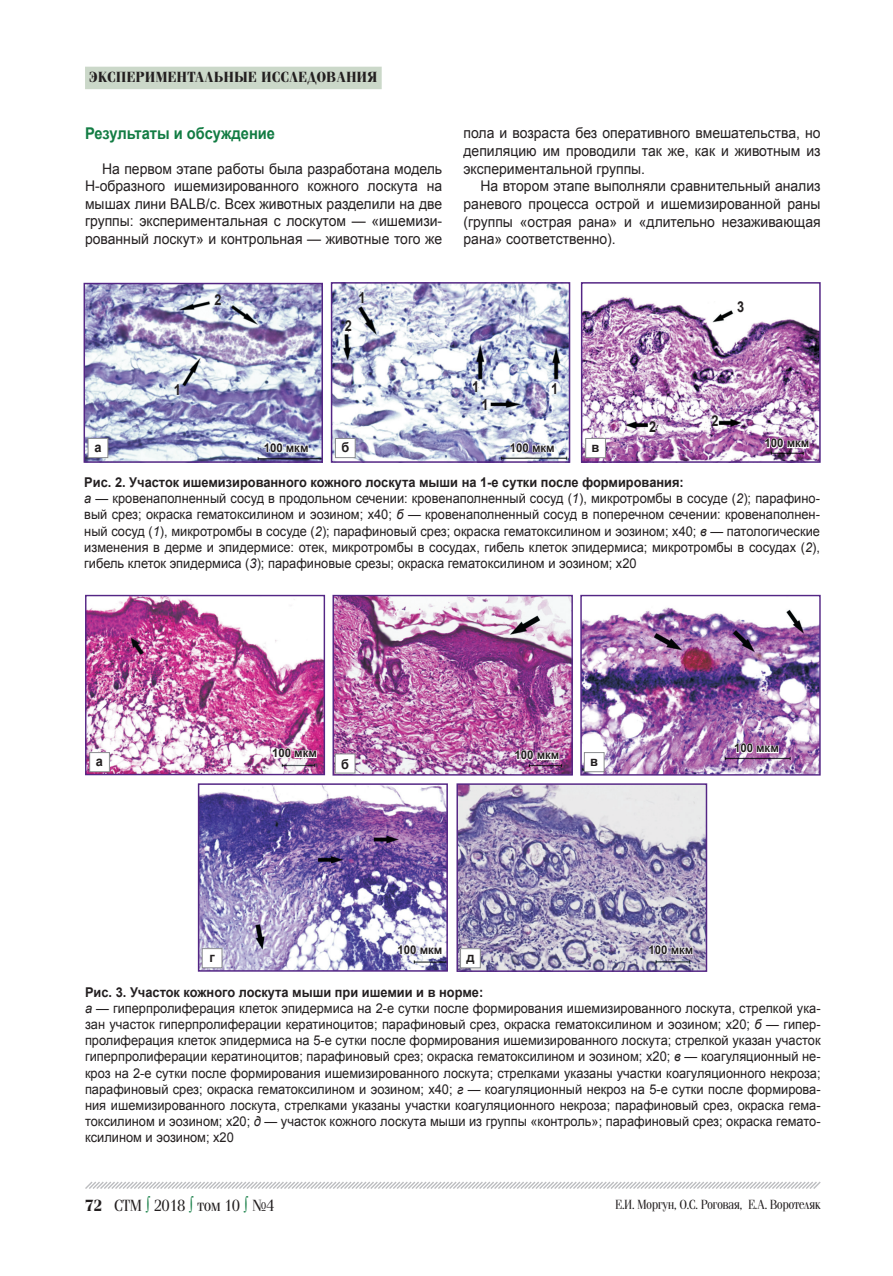
<style>
.page{position:relative;width:893px;height:1276px;background:#fff}
.page>*{position:absolute;margin:0;border:0;box-sizing:border-box;transform-origin:0 0}
.t1{font:16.5px "Simeiz";color:#231f20}
.t2{font:700 16.2px "Arial";color:#127c43;scale:.9 1}
.t3{font:700 15px "Simeiz";letter-spacing:.04em;color:#231f20}
.t4{font:700 15px "Arial";color:#231f20;scale:.85 1}
.t5{font:14.7px/17.7px "Arial";color:#231f20;text-align:justify;scale:.95 1}
.t6{font:13.5px/16.2px "Arial";color:#231f20;scale:.95 1}
.t7{font:13.5px "Simeiz";color:#231f20;scale:.95 1}
.t8{font:700 13.5px "Arial";color:#231f20;scale:.95 1}
.t9{font:700 12px "Arial";color:#231f20;scale:.95 1}
.s1{font-weight:700}
.s2{font-style:italic}
.s3{color:#127c43}
</style>
<div class="page">
<div style="left:85px;top:67px;width:297px;height:22px;background:#cbd8c9"></div>
<svg style="left:85px;top:1181px;width:736px;height:8px"></svg>
<img style="left:87px;top:286px;width:233px;height:174px">
<div style="left:84px;top:283px;width:239px;height:180px;border:2px solid #542685"></div>
<img style="left:334px;top:285px;width:233px;height:175px">
<div style="left:331px;top:282px;width:239px;height:181px;border:2px solid #542685"></div>
<img style="left:584px;top:297px;width:234px;height:163px">
<div style="left:581px;top:282px;width:240px;height:181px;border:2px solid #542685"></div>
<svg style="left:263px;top:438px;width:46px;height:19px"></svg>
<svg style="left:509px;top:438px;width:46px;height:19px"></svg>
<svg style="left:764px;top:434px;width:46px;height:19px"></svg>
<div style="left:88px;top:438px;width:20px;height:19px;background:#fff"></div>
<div style="left:88px;top:438px;width:20px;height:20px;border:1px solid #8b8d90"></div>
<div style="left:335px;top:438px;width:20px;height:19px;background:#fff"></div>
<div style="left:335px;top:438px;width:21px;height:20px;border:1px solid #8b8d90"></div>
<div style="left:586px;top:438px;width:19px;height:19px;background:#fff"></div>
<div style="left:585px;top:438px;width:21px;height:20px;border:1px solid #8b8d90"></div>
<img style="left:87px;top:597px;width:236px;height:176px">
<div style="left:85px;top:595px;width:240px;height:180px;border:1px solid #542685"></div>
<img style="left:334px;top:597px;width:237px;height:176px">
<div style="left:332px;top:595px;width:241px;height:180px;border:1px solid #542685"></div>
<img style="left:582px;top:607px;width:237px;height:166px">
<div style="left:580px;top:595px;width:241px;height:180px;border:1px solid #542685"></div>
<img style="left:201px;top:786px;width:244px;height:182px">
<div style="left:198px;top:783px;width:250px;height:188px;border:2px solid #542685"></div>
<div style="left:90px;top:752px;width:19px;height:19px;background:#fff"></div>
<div style="left:89px;top:752px;width:21px;height:20px;border:1px solid #8b8d90"></div>
<div style="left:584px;top:752px;width:20px;height:19px;background:#fff"></div>
<div style="left:584px;top:752px;width:20px;height:20px;border:1px solid #8b8d90"></div>
<div style="left:335px;top:754px;width:20px;height:19px;background:#fff"></div>
<div style="left:335px;top:753px;width:20px;height:20px;border:1px solid #8b8d90"></div>
<div style="left:202px;top:948px;width:20px;height:19px;background:#fff"></div>
<div style="left:202px;top:948px;width:20px;height:20px;border:1px solid #8b8d90"></div>
<svg style="left:271px;top:744px;width:47px;height:18px"></svg>
<svg style="left:514px;top:746px;width:46px;height:18px"></svg>
<svg style="left:733px;top:739px;width:46px;height:18px"></svg>
<svg style="left:397px;top:940px;width:46px;height:19px"></svg>
<img style="left:458px;top:785px;width:247px;height:185px">
<div style="left:456px;top:783px;width:251px;height:189px;border:1px solid #542685"></div>
<svg style="left:648px;top:940px;width:46px;height:19px"></svg>
<div style="left:461px;top:948px;width:19px;height:20px;background:#fff"></div>
<div style="left:460px;top:948px;width:21px;height:20px;border:1px solid #8b8d90"></div>
<p class="t3" style="left:90px;top:69px;width:289px">экспериментальные исследования</p>
<p class="t2" style="left:85px;top:122px;width:213px">Результаты и обсуждение</p>
<p class="t5" style="left:85px;top:160px;width:377px;text-indent:17px">На первом этапе работы была разработана модель Н-образного ишемизированного кожного лоскута на мышах лини BALB/c. Всех животных разделили на две группы: экспериментальная с лоскутом — «ишемизи&shy;рованный лоскут» и контрольная — животные того же</p>
<p class="t4" style="left:214px;top:289px;width:10px">2</p>
<p class="t4" style="left:345px;top:316px;width:10px">2</p>
<p class="t4" style="left:359px;top:287px;width:10px">1</p>
<p class="t5" style="left:463px;top:124px;width:377px">пола и возраста без оперативного вмешательства, но депиляцию им проводили так же, как и животным из экспериментальной группы.</p>
<p class="t5" style="left:463px;top:177px;width:377px;text-indent:17px">На втором этапе выполняли сравнительный анализ раневого процесса острой и ишемизированной раны (группы «острая рана» и «длительно незаживающая рана» соответственно).</p>
<p class="t4" style="left:737px;top:296px;width:10px">3</p>
<p class="t4" style="left:472px;top:376px;width:10px">1</p>
<p class="t4" style="left:174px;top:380px;width:10px">1</p>
<p class="t4" style="left:551px;top:379px;width:10px">1</p>
<p class="t4" style="left:481px;top:395px;width:10px">1</p>
<p class="t8" style="left:94px;top:438px;width:9px">а</p>
<p class="t9" style="left:264px;top:439px;width:49px">100 мкм</p>
<p class="t8" style="left:341px;top:438px;width:10px">б</p>
<p class="t9" style="left:510px;top:439px;width:49px">100 мкм</p>
<p class="t8" style="left:592px;top:438px;width:10px">в</p>
<p class="t4" style="left:649px;top:416px;width:10px">2</p>
<p class="t4" style="left:711px;top:410px;width:10px">2</p>
<p class="t9" style="left:765px;top:435px;width:49px">100 мкм</p>
<p class="t6" style="left:84px;top:474px;width:776px"><span class="s1">Рис. 2. Участок ишемизированного кожного лоскута мыши на 1-е сутки после формирования:<br></span><span class="s2">а</span> — кровенаполненный сосуд в продольном сечении: кровенаполненный сосуд (<span class="s2">1</span>), микротромбы в сосуде (<span class="s2">2</span>); парафино&shy;вый срез; окраска гематоксилином и эозином; х40; <span class="s2">б</span> — кровенаполненный сосуд в поперечном сечении: кровенаполнен&shy;ный сосуд (<span class="s2">1</span>), микротромбы в сосуде (<span class="s2">2</span>); парафиновый срез; окраска гематоксилином и эозином; х40; <span class="s2">в</span> — патологические изменения в дерме и эпидермисе: отек, микротромбы в сосудах, гибель клеток эпидермиса; микротромбы в сосудах (<span class="s2">2</span>), гибель клеток эпидермиса (<span class="s2">3</span>); парафиновые срезы; окраска гематоксилином и эозином; х20</p>
<p class="t9" style="left:272px;top:745px;width:49px">100 мкм</p>
<p class="t9" style="left:514px;top:747px;width:49px">100 мкм</p>
<p class="t8" style="left:96px;top:752px;width:9px">а</p>
<p class="t8" style="left:341px;top:755px;width:10px">б</p>
<p class="t8" style="left:590px;top:752px;width:10px">в</p>
<p class="t9" style="left:734px;top:740px;width:49px">100 мкм</p>
<p class="t8" style="left:209px;top:948px;width:7px">г</p>
<p class="t9" style="left:397px;top:941px;width:49px">100 мкм</p>
<p class="t9" style="left:648px;top:941px;width:49px">100 мкм</p>
<p class="t8" style="left:466px;top:948px;width:10px">д</p>
<p class="t6" style="left:85px;top:984px;width:776px"><span class="s1">Рис. 3. Участок кожного лоскута мыши при ишемии и в норме:<br></span><span class="s2">а</span> — гиперпролиферация клеток эпидермиса на 2-е сутки после формирования ишемизированного лоскута, стрелкой ука&shy;зан участок гиперпролиферации кератиноцитов; парафиновый срез, окраска гематоксилином и эозином; х20; <span class="s2">б</span> — гипер&shy;пролиферация клеток эпидермиса на 5-е сутки после формирования ишемизированного лоскута; стрелкой указан участок гиперпролиферации кератиноцитов; парафиновый срез; окраска гематоксилином и эозином; х20; <span class="s2">в</span> — коагуляционный не&shy;кроз на 2-е сутки после формирования ишемизированного лоскута; стрелками указаны участки коагуляционного некроза; парафиновый срез; окраска гематоксилином и эозином; х40; <span class="s2">г</span> — коагуляционный некроз на 5-е сутки после формирова&shy;ния ишемизированного лоскута, стрелками указаны участки коагуляционного некроза; парафиновый срез, окраска гема&shy;токсилином и эозином; х20; <span class="s2">д</span> — участок кожного лоскута мыши из группы «контроль»; парафиновый срез; окраска гемато&shy;ксилином и эозином; х20</p>
<p class="t1" style="left:85px;top:1197px;width:191px"><span class="s1">72</span> СТМ <span class="s3">∫</span> 2018 <span class="s3">∫</span> том 10 <span class="s3">∫</span> №4</p>
<p class="t7" style="left:616px;top:1197px;width:217px">Е.И. Моргун, О.С. Роговая, Е.А. Воротеляк</p>
</div>
